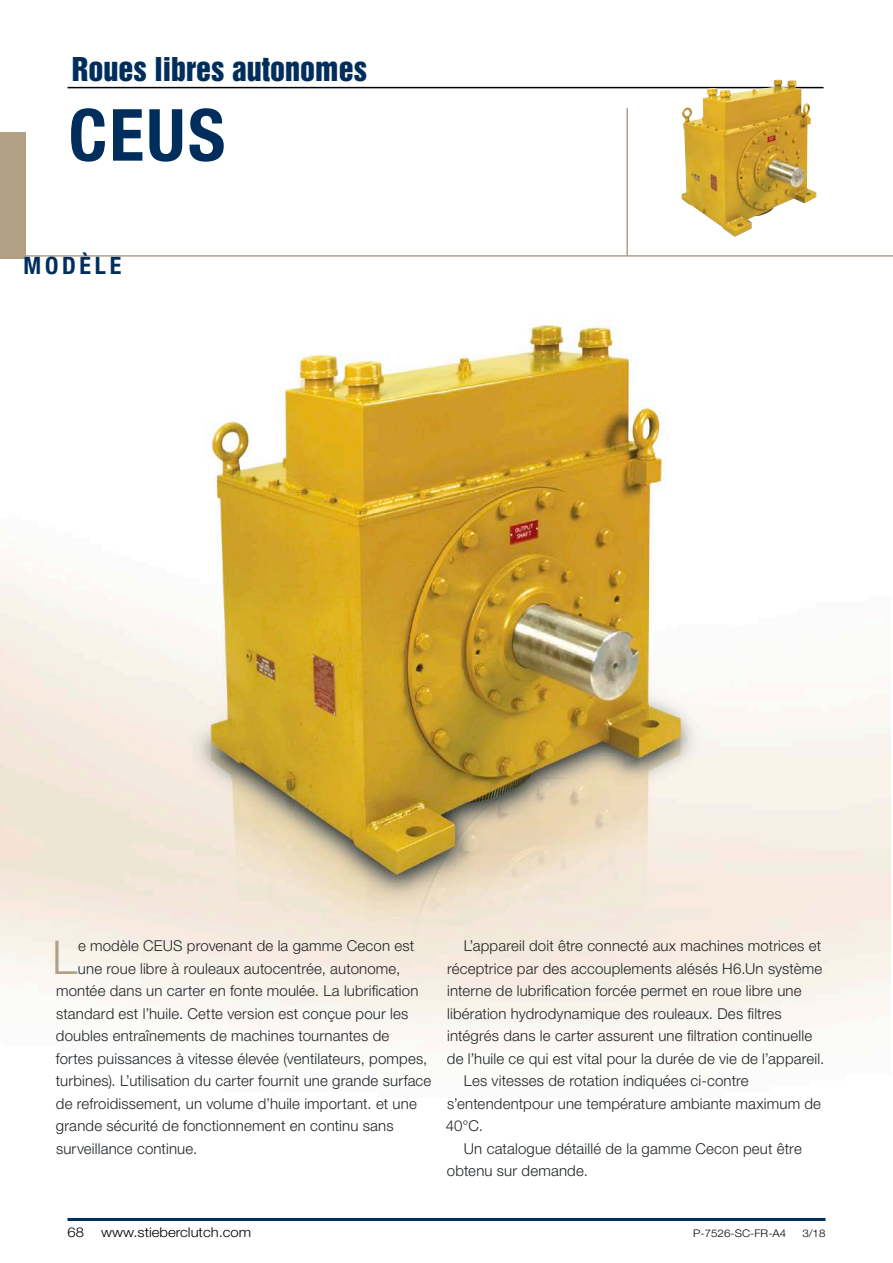
<style>
.page{position:relative;width:893px;height:1263px;background:#fff}
.page>*{position:absolute;margin:0;border:0;box-sizing:border-box;transform-origin:0 0}
.Headline_Big{font:700 condensed 72px "Helvetica Neue LT Std";color:#002e5c}
.Fließtext_Initial{font:300 46.5px "Helvetica Neue LT Std";color:#b2a085}
.t1{font:30px "Helvetica Inserat LT Std";color:#002e5c}
.Headline_Blau{font:700 condensed 24px "Helvetica Neue LT Std";letter-spacing:.16em;color:#002e5c}
.Fließtext_Initial-2{font:300 15px/22.5px "Helvetica Neue LT Std";letter-spacing:.01em;color:#1f2427}
.t2{font:300 13.5px "Helvetica Neue LT Std";color:#000;scale:1.1 1}
.t3{font:300 10.5px "Helvetica Neue LT Std";color:#000;scale:1.1 1}
</style>
<div class="page">
<hr style="left:68px;top:87px;width:756px;height:1px;background:#000">
<img style="left:0;top:319px;width:891px;height:728px">
<hr style="left:626px;top:108px;width:2px;height:148px;background:#b2a085">
<hr style="left:0;top:255px;width:893px;height:2px;background:#b2a085">
<img style="left:681px;top:79px;width:97px;height:158px">
<hr style="left:68px;top:1218px;width:757px;height:3px;background:#002e5c">
<div style="left:0;top:133px;width:26px;height:126px;background:#b2a085"></div>
<p class="t1" style="left:72px;top:52px;width:296px">Roues libres autonomes</p>
<p class="Headline_Big" style="left:69px;top:91px;width:158px">CEUS</p>
<p class="Headline_Blau" style="left:24px;top:251px;width:99px">MODÈLE</p>
<p class="Fließtext_Initial" style="left:52px;top:929px;width:26px">L</p>
<p class="Fließtext_Initial-2" style="left:78px;top:934px;width:338px">e modèle CEUS provenant de la gamme Cecon est</p>
<p class="Fließtext_Initial-2" style="left:78px;top:957px;width:324px">une roue libre à rouleaux autocentrée, autonome,</p>
<p class="Fließtext_Initial-2" style="left:56px;top:979px;width:364px">montée dans un carter en fonte moulée. La lubrification</p>
<p class="Fließtext_Initial-2" style="left:56px;top:1002px;width:354px">standard est l’huile. Cette version est conçue pour les</p>
<p class="Fließtext_Initial-2" style="left:56px;top:1024px;width:335px">doubles entraînements de machines tournantes de</p>
<p class="Fließtext_Initial-2" style="left:56px;top:1047px;width:373px">fortes puissances à vitesse élevée (ventilateurs, pompes,</p>
<p class="Fließtext_Initial-2" style="left:56px;top:1069px;width:377px">turbines). L’utilisation du carter fournit une grande surface</p>
<p class="Fließtext_Initial-2" style="left:56px;top:1092px;width:362px">de refroidissement, un volume d’huile important. et une</p>
<p class="Fließtext_Initial-2" style="left:56px;top:1114px;width:339px">grande sécurité de fonctionnement en continu sans</p>
<p class="Fließtext_Initial-2" style="left:56px;top:1137px;width:143px">surveillance continue.</p>
<p class="Fließtext_Initial-2" style="left:447px;top:934px;width:379px;text-indent:17px">L’appareil doit être connecté aux machines motrices et réceptrice par des accouplements alésés H6.Un système interne de lubrification forcée permet en roue libre une libération hydrodynamique des rouleaux. Des filtres intégrés dans le carter assurent une filtration continuelle de l’huile ce qui est vital pour la durée de vie de l’appareil.</p>
<p class="Fließtext_Initial-2" style="left:446px;top:1069px;width:377px;text-indent:18px">Les vitesses de rotation indiquées ci-contre s’entendentpour une température ambiante maximum de<br>40°C.</p>
<p class="Fließtext_Initial-2" style="left:447px;top:1137px;width:356px;text-indent:17px">Un catalogue détaillé de la gamme Cecon peut être obtenu sur demande.</p>
<p class="t2" style="left:68px;top:1223px;width:17px">68</p>
<p class="t2" style="left:101px;top:1223px;width:138px">www.stieberclutch.com</p>
<p class="t3" style="left:693px;top:1226px;width:86px">P-7526-SC-FR-A4</p>
<p class="t3" style="left:802px;top:1226px;width:23px">3/18</p>
</div>
